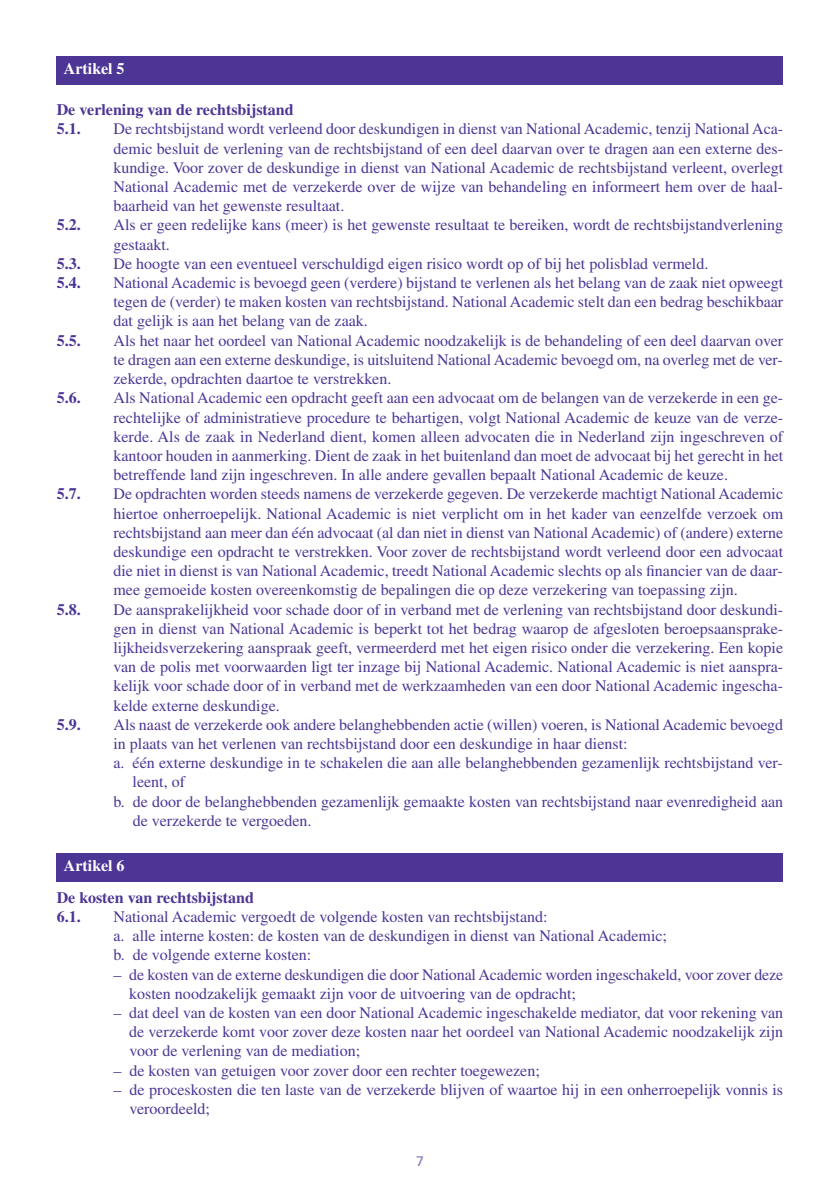
<style>
.page{position:relative;width:840px;height:1191px;background:#fff}
.page>*{position:absolute;margin:0;border:0;box-sizing:border-box;transform-origin:0 0}
.t1{font:16px/19.2px "Times LT Std";color:#4d3595;text-align:justify}
.t2{font:700 16px/19.2px "Times LT Std";color:#4d3595}
.t3{font:700 16px "Times LT Std";color:#fff}
.t4{font:14px "Univers LT Std";color:#8575b5}
</style>
<div class="page">
<div style="left:57px;top:57px;width:725px;height:28px;background:#4d3595"></div>
<div style="left:57px;top:853px;width:725px;height:28px;background:#4d3595"></div>
<p class="t3" style="left:64px;top:63px;width:62px">Artikel 5</p>
<p class="t2" style="left:57px;top:102px;width:238px">De verlening van de rechtsbijstand<br>5.1.</p>
<p class="t1" style="left:113px;top:121px;width:671px">De rechtsbijstand wordt verleend door deskundigen in dienst van National Academic, tenzij National Aca&shy;demic besluit de verlening van de rechtsbijstand of een deel daarvan over te dragen aan een externe des&shy;kundige. Voor zover de deskundige in dienst van National Academic de rechtsbijstand verleent, overlegt National Academic met de verzekerde over de wijze van behandeling en informeert hem over de haal&shy;baarheid van het gewenste resultaat.</p>
<p class="t2" style="left:57px;top:217px;width:25px">5.2.</p>
<p class="t1" style="left:113px;top:217px;width:670px">Als er geen redelijke kans (meer) is het gewenste resultaat te bereiken, wordt de rechtsbijstandverlening gestaakt.</p>
<p class="t2" style="left:57px;top:255px;width:25px">5.3.</p>
<p class="t1" style="left:113px;top:255px;width:596px">De hoogte van een eventueel verschuldigd eigen risico wordt op of bij het polisblad vermeld.</p>
<p class="t2" style="left:57px;top:275px;width:25px">5.4.</p>
<p class="t1" style="left:113px;top:275px;width:671px">National Academic is bevoegd geen (verdere) bijstand te verlenen als het belang van de zaak niet opweegt tegen de (verder) te maken kosten van rechtsbijstand. National Academic stelt dan een bedrag beschikbaar dat gelijk is aan het belang van de zaak.</p>
<p class="t2" style="left:57px;top:332px;width:25px">5.5.</p>
<p class="t1" style="left:113px;top:332px;width:670px">Als het naar het oordeel van National Academic noodzakelijk is de behandeling of een deel daarvan over te dragen aan een externe deskundige, is uitsluitend National Academic bevoegd om, na overleg met de ver&shy;zekerde, opdrachten daartoe te verstrekken.</p>
<p class="t2" style="left:57px;top:390px;width:25px">5.6.</p>
<p class="t1" style="left:113px;top:390px;width:671px">Als National Academic een opdracht geeft aan een advocaat om de belangen van de verzekerde in een ge&shy;rechtelijke of administratieve procedure te behartigen, volgt National Academic de keuze van de verze&shy;kerde. Als de zaak in Nederland dient, komen alleen advocaten die in Nederland zijn ingeschreven of kantoor houden in aanmerking. Dient de zaak in het buitenland dan moet de advocaat bij het gerecht in het betreffende land zijn ingeschreven. In alle andere gevallen bepaalt National Academic de keuze.</p>
<p class="t2" style="left:57px;top:486px;width:25px">5.7.</p>
<p class="t1" style="left:113px;top:486px;width:671px">De opdrachten worden steeds namens de verzekerde gegeven. De verzekerde machtigt National Academic hiertoe onherroepelijk. National Academic is niet verplicht om in het kader van eenzelfde verzoek om rechtsbijstand aan meer dan één advocaat (al dan niet in dienst van National Academic) of (andere) externe deskundige een opdracht te verstrekken. Voor zover de rechtsbijstand wordt verleend door een advocaat die niet in dienst is van National Academic, treedt National Academic slechts op als financier van de daar&shy;mee gemoeide kosten overeenkomstig de bepalingen die op deze verzekering van toepassing zijn.</p>
<p class="t2" style="left:57px;top:601px;width:25px">5.8.</p>
<p class="t1" style="left:113px;top:601px;width:671px">De aansprakelijkheid voor schade door of in verband met de verlening van rechtsbijstand door deskundi&shy;gen in dienst van National Academic is beperkt tot het bedrag waarop de afgesloten beroepsaansprake&shy;lijkheidsverzekering aanspraak geeft, vermeerderd met het eigen risico onder die verzekering. Een kopie van de polis met voorwaarden ligt ter inzage bij National Academic. National Academic is niet aanspra&shy;kelijk voor schade door of in verband met de werkzaamheden van een door National Academic ingescha&shy;kelde externe deskundige.</p>
<p class="t2" style="left:57px;top:716px;width:25px">5.9.</p>
<p class="t1" style="left:113px;top:716px;width:671px">Als naast de verzekerde ook andere belanghebbenden actie (willen) voeren, is National Academic bevoegd</p>
<p class="t1" style="left:113px;top:735px;width:515px">in plaats van het verlenen van rechtsbijstand door een deskundige in haar dienst:</p>
<p class="t1" style="left:113px;top:755px;width:670px">a. één externe deskundige in te schakelen die aan alle belanghebbenden gezamenlijk rechtsbijstand ver-</p>
<p class="t1" style="left:132px;top:774px;width:54px">leent, of</p>
<p class="t1" style="left:113px;top:793px;width:671px">b. de door de belanghebbenden gezamenlijk gemaakte kosten van rechtsbijstand naar evenredigheid aan</p>
<p class="t1" style="left:133px;top:812px;width:180px">de verzekerde te vergoeden.</p>
<p class="t3" style="left:64px;top:859px;width:62px">Artikel 6</p>
<p class="t2" style="left:57px;top:889px;width:199px">De kosten van rechtsbijstand<br>6.1.</p>
<p class="t1" style="left:113px;top:908px;width:554px;text-align:left">National Academic vergoedt de volgende kosten van rechtsbijstand:<br>a. alle interne kosten: de kosten van de deskundigen in dienst van National Academic; b. de volgende externe kosten:</p>
<p class="t1" style="left:129px;top:966px;width:655px;text-indent:-16px">– de kosten van de externe deskundigen die door National Academic worden ingeschakeld, voor zover deze kosten noodzakelijk gemaakt zijn voor de uitvoering van de opdracht;</p>
<p class="t1" style="left:129px;top:1004px;width:655px;text-indent:-16px">– dat deel van de kosten van een door National Academic ingeschakelde mediator, dat voor rekening van de verzekerde komt voor zover deze kosten naar het oordeel van National Academic noodzakelijk zijn voor de verlening van de mediation;</p>
<p class="t1" style="left:113px;top:1062px;width:427px">– de kosten van getuigen voor zover door een rechter toegewezen;</p>
<p class="t1" style="left:129px;top:1081px;width:655px;text-indent:-16px">– de proceskosten die ten laste van de verzekerde blijven of waartoe hij in een onherroepelijk vonnis is veroordeeld;</p>
<p class="t4" style="left:416px;top:1155px;width:9px">7</p>
</div>
